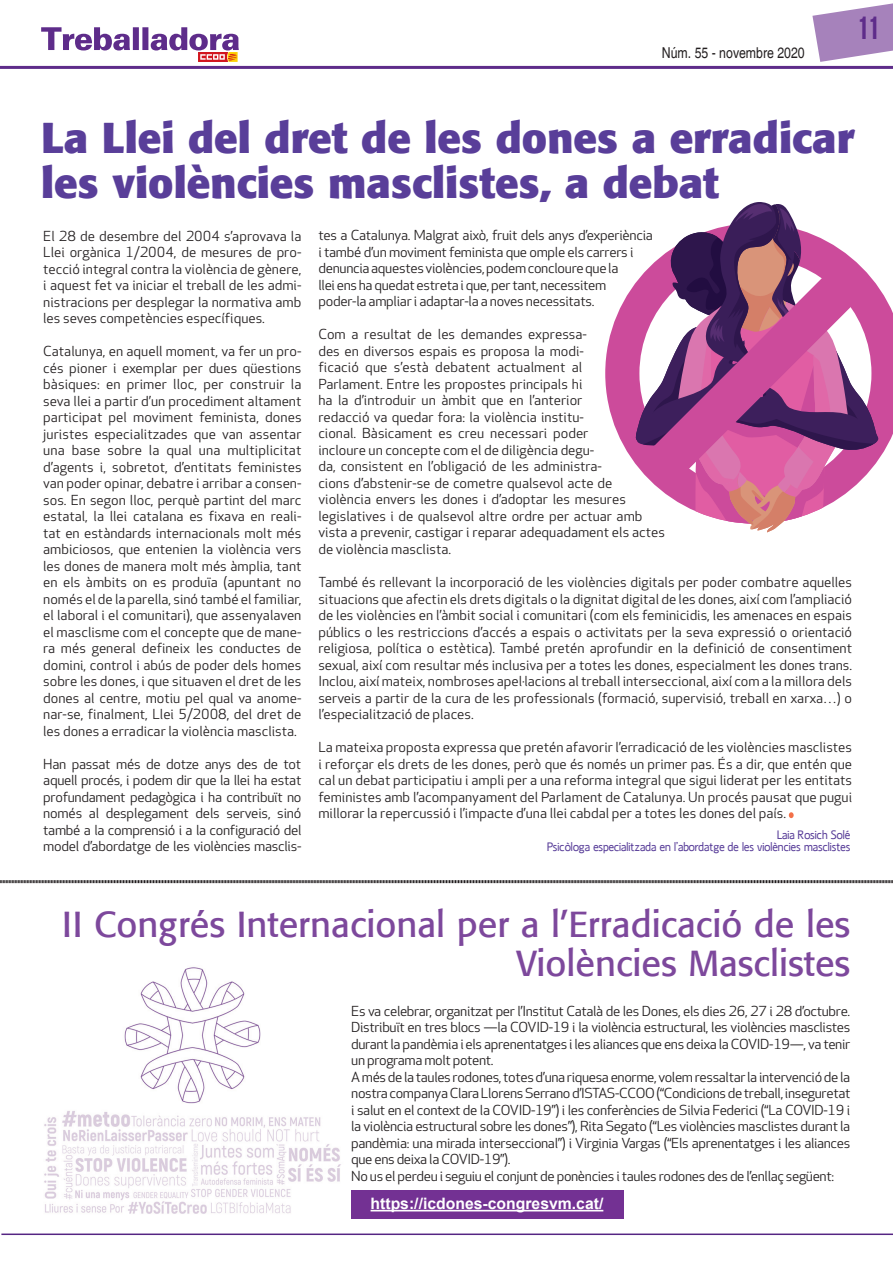
<style>
.page{position:relative;width:893px;height:1263px;background:#fff}
.page>*{position:absolute;margin:0;border:0;box-sizing:border-box;transform-origin:0 0}
.t1{font:700 42px/45px "Formata";color:#593e99}
.t2{font:36px/39px "Formata";color:#7d489c;text-align:right}
.t3{font:900 extra-condensed 31.5px "Helvetica";color:#5e2c8a}
.t4{font:700 15.75px "Arial";color:#fff}
.t5{font:condensed 15px "Helvetica";color:#231f20}
.t6{font:13.5px/16.5px "Apex New";letter-spacing:-.02em;color:#231f20;text-align:justify;scale:1.06 1}
.t7{font:13.5px/16.5px "Apex New";color:#231f20;scale:1.06 1}
.t8{font:12.15px/12px "Ligurino";color:#593e99;text-align:right;scale:1.06 1}
</style>
<div class="page">
<img style="left:44px;top:967px;width:297px;height:247px">
<svg style="left:0;top:880px;width:893px;height:4px;background:#908e8e"></svg>
<svg style="left:812px;top:3px;width:81px;height:59px"></svg>
<hr style="left:0;top:66px;width:893px;height:3px;background:#5e2c8a">
<hr style="left:1px;top:1233px;width:892px;height:2px;background:#552583">
<svg style="left:41px;top:27px;width:198px;height:35px"></svg>
<div style="left:351px;top:1191px;width:272px;height:28px;background:#733193"></div>
<hr style="left:371px;top:1210px;width:232px;height:1px;background:#fff">
<svg style="left:605px;top:284px;width:288px;height:179px;fill:#cc4b9b"></svg>
<svg style="left:635px;top:202px;width:243px;height:330px"></svg>
<svg style="left:789px;top:812px;width:5px;height:6px"></svg>
<p class="t5" style="left:662px;top:44px;width:144px">Núm. 55 - novembre 2020</p>
<h3 class="t3" style="left:859px;top:10px;width:22px">11</h3>
<h1 class="t1" style="left:41px;top:115px;width:815px">La Llei del dret de les dones a erradicar les violències masclistes, a debat</h1>
<p class="t6" style="left:43px;top:227px;width:245px">El 28 de desembre del 2004 s’aprovava la Llei orgànica 1/2004, de mesures de pro&shy;tecció integral contra la violència de gènere, i aquest fet va iniciar el treball de les admi&shy;nistracions per desplegar la normativa amb les seves competències específiques.</p>
<p class="t6" style="left:43px;top:343px;width:245px">Catalunya, en aquell moment, va fer un pro&shy;cés pioner i exemplar per dues qüestions bàsiques: en primer lloc, per construir la seva llei a partir d’un procediment altament participat pel moviment feminista, dones juristes especialitzades que van assentar una base sobre la qual una multiplicitat d’agents i, sobretot, d’entitats feministes van poder opinar, debatre i arribar a consen&shy;sos. En segon lloc, perquè partint del marc estatal, la llei catalana es fixava en reali&shy;tat en estàndards internacionals molt més ambiciosos, que entenien la violència vers les dones de manera molt més àmplia, tant en els àmbits on es produïa (apuntant no només el de la parella, sinó també el familiar, el laboral i el comunitari), que assenyalaven el masclisme com el concepte que de mane&shy;ra més general defineix les conductes de domini, control i abús de poder dels homes sobre les dones, i que situaven el dret de les dones al centre, motiu pel qual va anome&shy;nar-se, finalment, Llei 5/2008, del dret de les dones a erradicar la violència masclista.</p>
<p class="t6" style="left:43px;top:755px;width:245px">Han passat més de dotze anys des de tot aquell procés, i podem dir que la llei ha estat profundament pedagògica i ha contribuït no només al desplegament dels serveis, sinó també a la comprensió i a la configuració del model d’abordatge de les violències masclis-</p>
<p class="t6" style="left:318px;top:227px;width:317px;text-align:left">tes a Catalunya. Malgrat això, fruit dels anys d’experiència i també d’un moviment feminista que omple els carrers i denuncia aquestes violències, podem concloure que la<br>llei ens ha quedat estreta i que, per tant, necessitem poder-la ampliar i adaptar-la a noves necessitats.</p>
<p class="t7" style="left:318px;top:326px;width:328px">Com a resultat de les demandes expressa-<br>des en diversos espais es proposa la modi-<br>ficació que s’està debatent actualment al<br>Parlament. Entre les propostes principals hi<br>ha la d’introduir un àmbit que en l’anterior<br>redacció va quedar fora: la violència institu-<br>cional. Bàsicament es creu necessari poder<br>incloure un concepte com el de diligència degu-<br>da, consistent en l’obligació de les administra-<br>cions d’abstenir-se de cometre qualsevol acte de violència envers les dones i d’adoptar les mesures legislatives i de qualsevol altre ordre per actuar amb vista a prevenir, castigar i reparar adequadament els actes de violència masclista.</p>
<p class="t6" style="left:318px;top:574px;width:505px">També és rellevant la incorporació de les violències digitals per poder combatre aquelles situacions que afectin els drets digitals o la dignitat digital de les dones, així com l’ampliació de les violències en l’àmbit social i comunitari (com els feminicidis, les amenaces en espais públics o les restriccions d’accés a espais o activitats per la seva expressió o orientació religiosa, política o estètica). També pretén aprofundir en la definició de consentiment sexual, així com resultar més inclusiva per a totes les dones, especialment les dones trans.<br>Inclou, així mateix, nombroses apel·lacions al treball interseccional, així com a la millora dels serveis a partir de la cura de les professionals (formació, supervisió, treball en xarxa…) o l’especialització de places.</p>
<p class="t6" style="left:318px;top:739px;width:505px">La mateixa proposta expressa que pretén afavorir l’erradicació de les violències masclistes i reforçar els drets de les dones, però que és només un primer pas. És a dir, que entén que cal un debat participatiu i ampli per a una reforma integral que sigui liderat per les entitats feministes amb l’acompanyament del Parlament de Catalunya. Un procés pausat que pugui millorar la repercussió i l’impacte d’una llei cabdal per a totes les dones del país.</p>
<p class="t8" style="left:547px;top:828px;width:288px">Laia Rosich Solé<br>Psicòloga especialitzada en l’abordatge de les violències masclistes</p>
<h2 class="t2" style="left:62px;top:905px;width:790px">II Congrés Internacional per a l’Erradicació de les<br>Violències Masclistes</h2>
<p class="t6" style="left:351px;top:1003px;width:472px;text-align:left">Es va celebrar, organitzat per l’Institut Català de les Dones, els dies 26, 27 i 28 d’octubre.<br>Distribuït en tres blocs —la COVID-19 i la violència estructural, les violències masclistes durant la pandèmia i els aprenentatges i les aliances que ens deixa la COVID-19—, va tenir un programa molt potent.<br>A més de la taules rodones, totes d’una riquesa enorme, volem ressaltar la intervenció de la nostra companya Clara Llorens Serrano d’ISTAS-CCOO (“Condicions de treball, inseguretat i salut en el context de la COVID-19”) i les conferències de Silvia Federici (“La COVID-19 i la violència estructural sobre les dones”), Rita Segato (“Les violències masclistes durant la pandèmia: una mirada interseccional”) i Virginia Vargas (“Els aprenentatges i les aliances que ens deixa la COVID-19”).<br>No us el perdeu i seguiu el conjunt de ponències i taules rodones des de l’enllaç següent:</p>
<p class="t4" style="left:371px;top:1192px;width:234px">https://icdones-congresvm.cat/</p>
</div>
